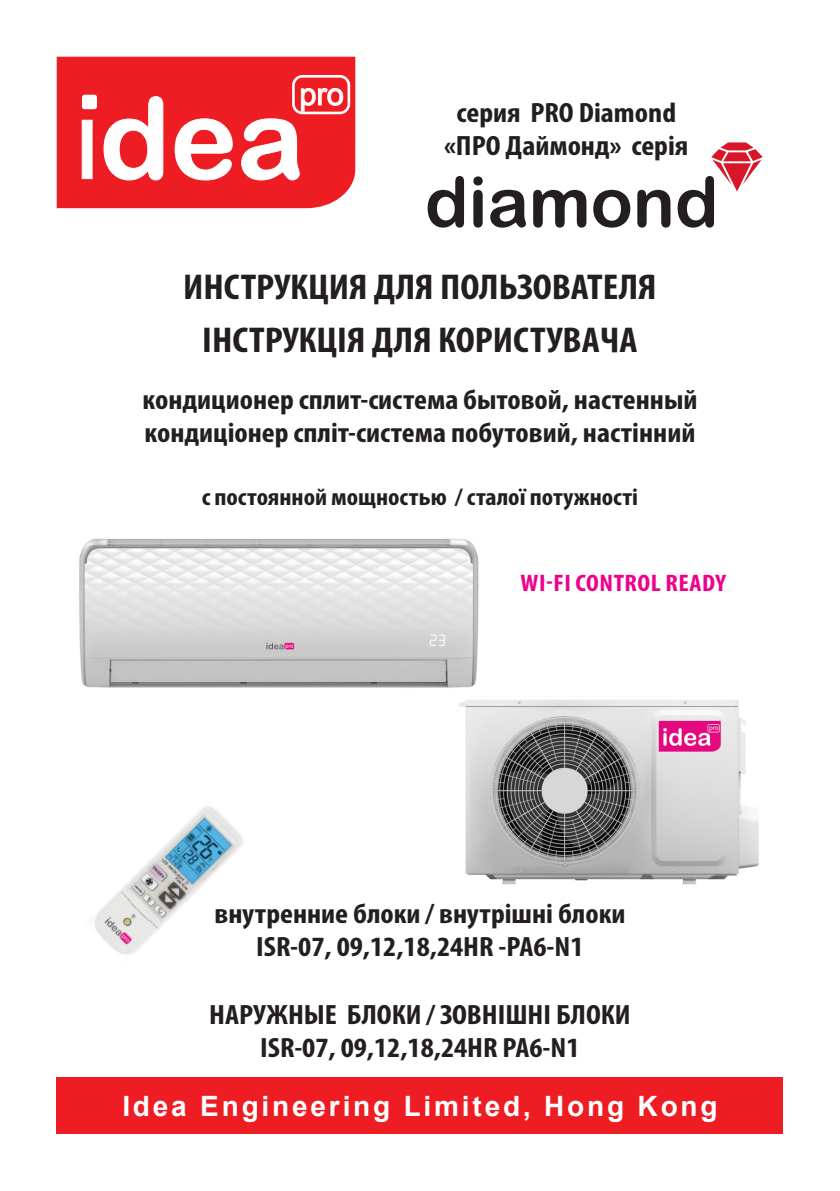
<style>
.page{position:relative;width:840px;height:1191px;background:#fff}
.page>*{position:absolute;margin:0;border:0;box-sizing:border-box;transform-origin:0 0}
.t1{font:112.6px "Arial Rounded MT Bold";color:#fff}
.t2{font:700 condensed 36px/53.6px "Myriad Pro";color:#231f20;text-align:center;scale:1.1 1}
.t3{font:30.8px "Arial";color:#fff}
.t4{font:700 condensed 28px/33.6px "Myriad Pro";color:#231f20;text-align:center;scale:1.1 1}
.t5{font:700 28px "Arial";letter-spacing:.1em;color:#fff}
.t6{font:700 condensed 24px "Myriad Pro";color:#231f20;scale:1.1 1}
.t7{font:700 condensed 24px "Myriad Pro";letter-spacing:.02em;color:#ed028c;scale:1.1 1}
.s1{font-family:"Arial"}
</style>
<div class="page">
<div style="left:57px;top:1077px;width:725px;height:57px;background:#ee1d23"></div>
<div style="left:56px;top:56px;width:300px;height:153px;background:#ee1d23"></div>
<svg style="left:82px;top:112px;width:10px;height:67px"></svg>
<svg style="left:104px;top:96px;width:59px;height:84px"></svg>
<svg style="left:175px;top:118px;width:57px;height:62px"></svg>
<svg style="left:241px;top:118px;width:58px;height:62px"></svg>
<svg style="left:301px;top:88px;width:42px;height:22px"></svg>
<div style="left:292px;top:75px;width:58px;height:39px;border:3px solid #fff;border-radius:9px"></div>
<div style="left:72px;top:88px;width:31px;height:24px;background:#ee1d23"></div>
<div style="left:82px;top:95px;width:15px;height:14px;background:#fff;border-radius:3px"></div>
<img style="left:79px;top:538px;width:400px;height:150px">
<img style="left:459px;top:700px;width:300px;height:185px">
<img style="left:94px;top:806px;width:149px;height:149px">
<svg style="left:427px;top:176px;width:37px;height:52px"></svg>
<svg style="left:473px;top:176px;width:9px;height:52px"></svg>
<svg style="left:490px;top:190px;width:35px;height:38px"></svg>
<svg style="left:533px;top:190px;width:53px;height:38px"></svg>
<svg style="left:593px;top:190px;width:37px;height:38px"></svg>
<svg style="left:637px;top:190px;width:33px;height:38px"></svg>
<svg style="left:677px;top:142px;width:85px;height:86px"></svg>
<h1 class="t1" style="left:75px;top:72px;width:231px"><span class="s1">i</span>dea</h1>
<p class="t3" style="left:299px;top:74px;width:46px">pro</p>
<p class="t4" style="left:444px;top:95px;width:223px">СЕРИЯ PRO DIAMOND «ПРО ДАЙМОНД» СЕРІЯ</p>
<p class="t2" style="left:183px;top:259px;width:414px">ИНСТРУКЦИЯ ДЛЯ ПОЛЬЗОВАТЕЛЯ<br>ІНСТРУКЦІЯ ДЛЯ КОРИСТУВАЧА</p>
<p class="t4" style="left:142px;top:382px;width:505px;text-align:left">КОНДИЦИОНЕР СПЛИТ-СИСТЕМА БЫТОВОЙ, НАСТЕННЫЙ<br>КОНДИЦІОНЕР СПЛІТ-СИСТЕМА ПОБУТОВИЙ, НАСТІННИЙ</p>
<p class="t6" style="left:202px;top:482px;width:398px">С ПОСТОЯННОЙ МОЩНОСТЬЮ / СТАЛОЇ ПОТУЖНОСТІ</p>
<p class="t7" style="left:520px;top:568px;width:144px">WI-FI CONTROL READ</p>
<p class="t7" style="left:715px;top:568px;width:11px">Y</p>
<p class="t4" style="left:214px;top:896px;width:375px">ВНУТРЕННИЕ БЛОКИ / ВНУТРІШНІ БЛОКИ<br>ISR-07, 09,12,18,24HR -PA 6-N1</p>
<p class="t4" style="left:209px;top:997px;width:384px">НАРУЖНЫЕ БЛОКИ / ЗОВНІШНІ БЛОКИ<br>ISR-07, 09,12,18,24HR PA 6-N1</p>
<p class="t5" style="left:122px;top:1087px;width:596px">Idea Engineering Limited, Hong Kong</p>
</div>
